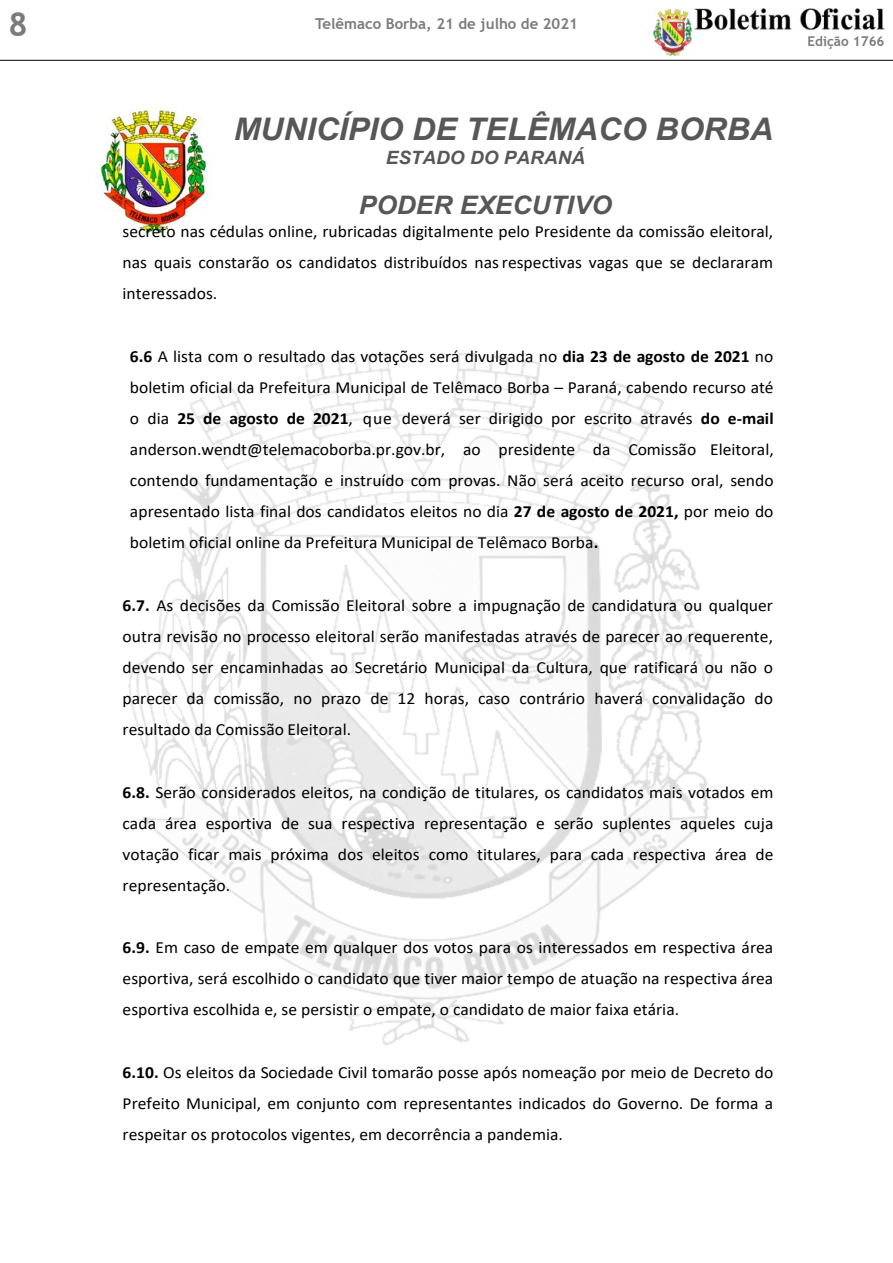
<style>
.page{position:relative;width:893px;height:1263px;background:#fff}
.page>*{position:absolute;margin:0;border:0;box-sizing:border-box;transform-origin:0 0}
.t1{font:700 33px "Trebuchet MS";color:#7c7b7b}
.t2{font:italic 700 31.05px "Arial";color:#575756}
.t3{font:italic 700 25.5px "Arial";color:#575756}
.t4{font:italic 700 18.3px "Arial";color:#575756}
.t5{font:16.95px/31px "Calibri";color:#000;text-align:justify}
.t6{font:700 15px "Trebuchet MS";color:#7c7b7b}
.t7{font:700 13.5px "Trebuchet MS";color:#7c7b7b}
.s1{font-weight:700}
</style>
<div class="page">
<img style="left:653px;top:9px;width:43px;height:47px">
<img style="left:693px;top:8px;width:191px;height:21px">
<hr style="left:0;top:60px;width:893px;height:1px;background:#000">
<img style="left:99px;top:104px;width:109px;height:132px">
<img style="left:128px;top:353px;width:586px;height:692px">
<h1 class="t1" style="left:9px;top:3px;width:21px">8</h1>
<p class="t6" style="left:315px;top:14px;width:264px">Telêmaco Borba, 21 de julho de 2021</p>
<h2 class="t2" style="left:234px;top:108px;width:541px">MUNICÍPIO DE TELÊMACO BORBA</h2>
<p class="t4" style="left:386px;top:145px;width:201px">ESTADO DO PARANÁ</p>
<h3 class="t3" style="left:359px;top:188px;width:255px">PODER EXECUTIVO</h3>
<p class="t5" style="left:123px;top:216px;width:652px">secreto nas cédulas online, rubricadas digitalmente pelo Presidente da comissão eleitoral, nas quais constarão os candidatos distribuídos nas respectivas vagas que se declararam interessados.</p>
<p class="t5" style="left:130px;top:340px;width:645px"><span class="s1">6.6</span> A lista com o resultado das votações será divulgada no <span class="s1">dia 23 de agosto de 2021</span> no boletim oficial da Prefeitura Municipal de Telêmaco Borba – Paraná, cabendo recurso até o dia <span class="s1">25 de agosto de 2021</span>, que deverá ser dirigido por escrito através <span class="s1">do e-mail </span>anderson.wendt@telemacoborba.pr.gov.br, ao presidente da Comissão Eleitoral, contendo fundamentação e instruído com provas. Não será aceito recurso oral, sendo apresentado lista final dos candidatos eleitos no dia <span class="s1">27 de agosto de 2021,</span> por meio do boletim oficial online da Prefeitura Municipal de Telêmaco Borba<span class="s1">.</span></p>
<p class="t5" style="left:123px;top:589px;width:652px"><span class="s1">6.7.</span> As decisões da Comissão Eleitoral sobre a impugnação de candidatura ou qualquer outra revisão no processo eleitoral serão manifestadas através de parecer ao requerente, devendo ser encaminhadas ao Secretário Municipal da Cultura, que ratificará ou não o parecer da comissão, no prazo de 12 horas, caso contrário haverá convalidação do resultado da Comissão Eleitoral.</p>
<p class="t5" style="left:123px;top:776px;width:652px"><span class="s1">6.8.</span> Serão considerados eleitos, na condição de titulares, os candidatos mais votados em cada área esportiva de sua respectiva representação e serão suplentes aqueles cuja votação ficar mais próxima dos eleitos como titulares, para cada respectiva área de representação.</p>
<p class="t5" style="left:123px;top:931px;width:652px"><span class="s1">6.9.</span> Em caso de empate em qualquer dos votos para os interessados em respectiva área esportiva, será escolhido o candidato que tiver maior tempo de atuação na respectiva área esportiva escolhida e, se persistir o empate, o candidato de maior faixa etária.</p>
<p class="t5" style="left:123px;top:1056px;width:652px"><span class="s1">6.10.</span> Os eleitos da Sociedade Civil tomarão posse após nomeação por meio de Decreto do Prefeito Municipal, em conjunto com representantes indicados do Governo. De forma a respeitar os protocolos vigentes, em decorrência a pandemia.</p>
<p class="t7" style="left:807px;top:33px;width:79px">Edição 1766</p>
</div>
